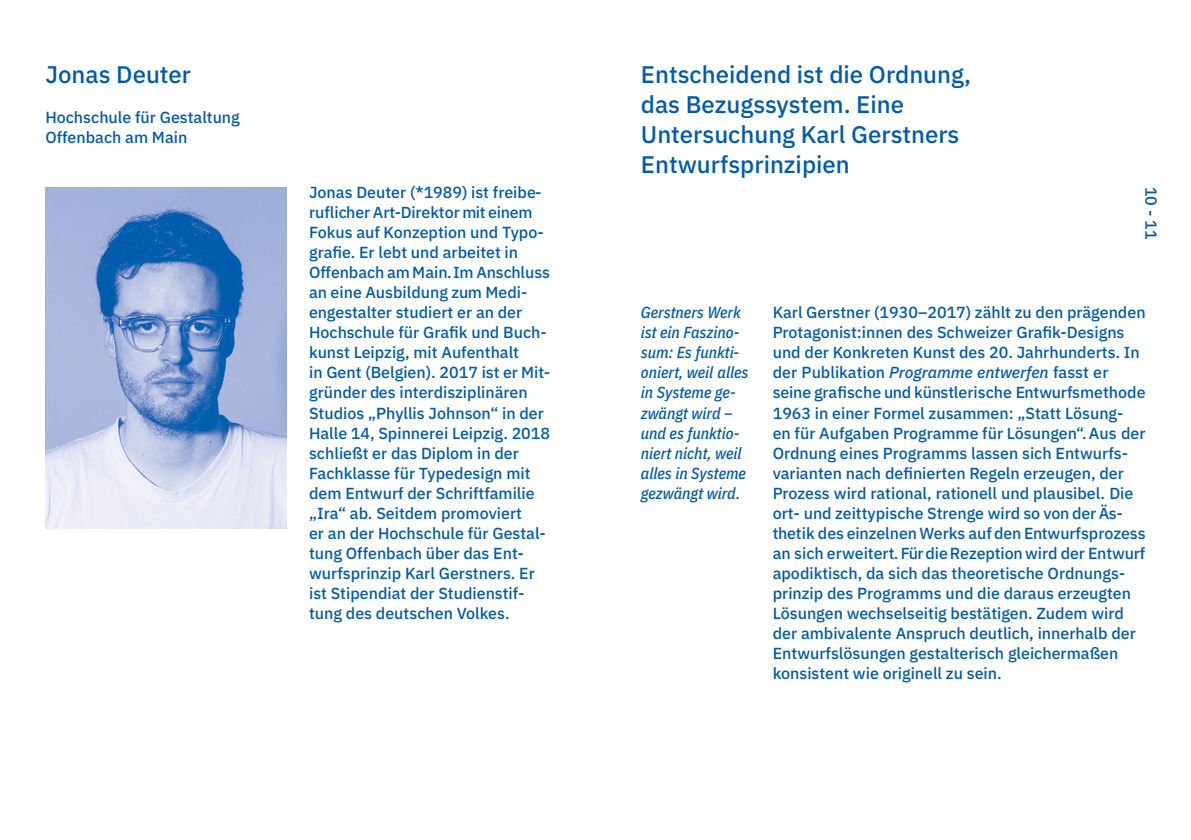
<style>
.page{position:relative;width:1191px;height:840px;background:#fff}
.page>*{position:absolute;margin:0;border:0;box-sizing:border-box;transform-origin:0 0}
.t1{font:24px/30px "IBM Plex Sans Medm";color:#005baa}
.t2{font:16px/20px "IBM Plex Sans Medm";color:#005baa}
.t3{font:italic 16px/20px "IBM Plex Sans Cond Medm";color:#005baa}
.s1{font-style:italic}
</style>
<div class="page">
<img style="left:45px;top:187px;width:241px;height:341px">
<h1 class="t1" style="left:45px;top:58px;width:147px">Jonas Deuter</h1>
<p class="t2" style="left:45px;top:106px;width:196px">Hochschule für Gestaltung<br>Offenbach am Main</p>
<p class="t2" style="left:309px;top:181px;width:242px">Jonas Deuter (*1989) ist freibe&shy;ruflicher Art-Direktor mit einem<br>Fokus auf Konzeption und Typo&shy;grafie. Er lebt und arbeitet in<br>Offenbach am Main. Im Anschluss an eine Ausbildung zum Medi&shy;engestalter studiert er an der<br>Hochschule für Grafik und Buch&shy;kunst Leipzig, mit Aufenthalt<br>in Gent (Belgien). 2017 ist er Mit&shy;gründer des interdisziplinären<br>Studios „Phyllis Johnson“ in der<br>Halle 14, Spinnerei Leipzig. 2018 schließt er das Diplom in der<br>Fachklasse für Typedesign mit dem Entwurf der Schriftfamilie „Ira“ ab. Seitdem promoviert<br>er an der Hochschule für Gestal&shy;tung Offenbach über das Ent&shy;wurfsprinzip Karl Gerstners. Er ist Stipendiat der Studienstif&shy;tung des deutschen Volkes.</p>
<h1 class="t1" style="left:641px;top:58px;width:332px">Entscheidend ist die Ordnung, das Bezugssystem. Eine<br>Untersuchung Karl Gerstners<br>Entwurfsprinzipien</h1>
<p class="t2" style="left:1162px;top:187px;width:54px;rotate:90deg">10 - 11</p>
<p class="t3" style="left:641px;top:301px;width:109px">Gerstners Werk ist ein Faszino&shy;sum: Es funkti&shy;oniert, weil alles in Systeme ge&shy;zwängt wird – und es funktio&shy;niert nicht, weil alles in Systeme gezwängt wird.</p>
<p class="t2" style="left:772px;top:301px;width:374px">Karl Gerstner (1930–2017) zählt zu den prägenden Protagonist:innen des Schweizer Grafik-Designs und der Konkreten Kunst des 20. Jahrhunderts. In der Publikation <span class="s1">Programme entwerfen</span> fasst er seine grafische und künstlerische Entwurfsmethode 1963 in einer Formel zusammen: „Statt Lösung&shy;en für Aufgaben Programme für Lösungen“. Aus der Ordnung eines Programms lassen sich Entwurfs&shy;varianten nach definierten Regeln erzeugen, der Prozess wird rational, rationell und plausibel. Die ort- und zeittypische Strenge wird so von der Äs&shy;thetik des einzelnen Werks auf den Entwurfsprozess an sich erweitert. Für die Rezeption wird der Entwurf apodiktisch, da sich das theoretische Ordnungs&shy;prinzip des Programms und die daraus erzeugten Lösungen wechselseitig bestätigen. Zudem wird der ambivalente Anspruch deutlich, innerhalb der Entwurfslösungen gestalterisch gleichermaßen konsistent wie originell zu sein.</p>
</div>
